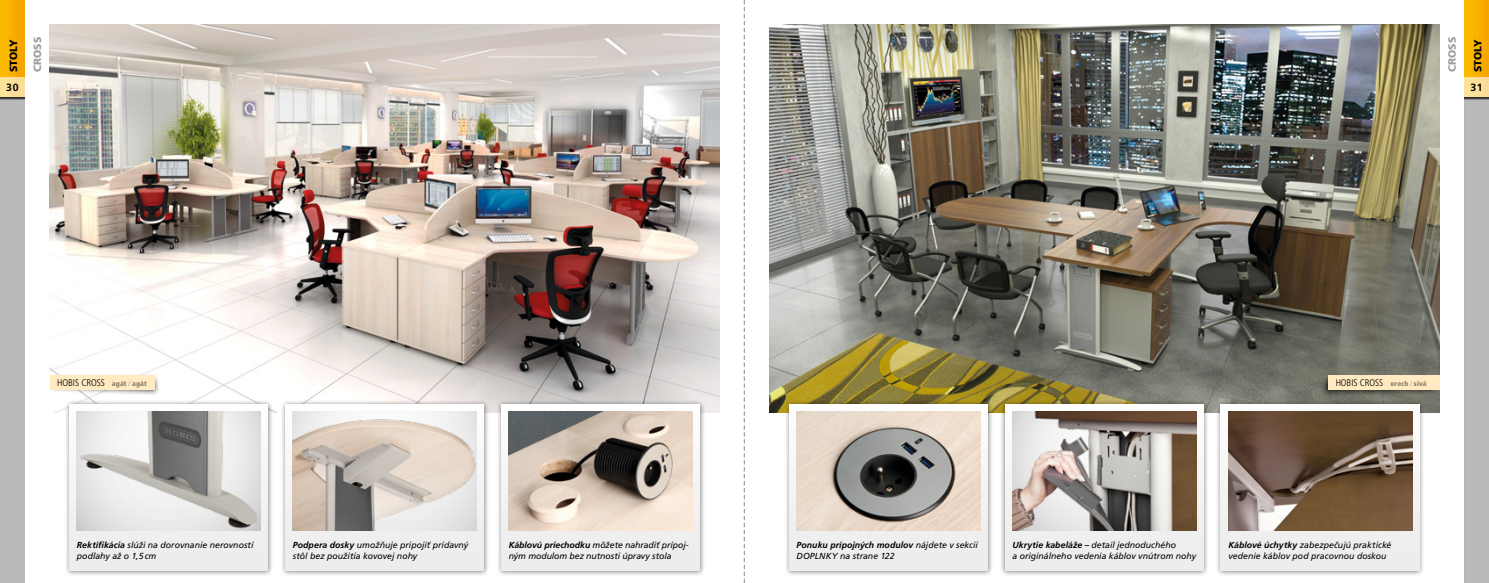
<style>
.page{position:relative;width:1489px;height:583px;background:#fff}
.page>*{position:absolute;margin:0;border:0;box-sizing:border-box;transform-origin:0 0}
.t1{font:900 10.5px "Frutiger";letter-spacing:-.01em;color:#000}
.t2{font:900 10.5px "Frutiger";letter-spacing:.005em;color:#9d9d9c}
.t3{font:700 10.5px "Frutiger";color:#000}
.t4{font:300 condensed 9.62px "Frutiger";letter-spacing:-.005em;color:#000}
.t5{font:italic 8.75px/11.4px "Frutiger";color:#000}
.s1{font-weight:900;font-size:7px;color:#878787}
.s2{font-size:7px;color:#878787}
.s3{font-weight:700}
</style>
<div class="page">
<img style="left:769px;top:25px;width:670px;height:387px">
<img style="left:50px;top:25px;width:669px;height:387px">
<div style="left:1320px;top:373px;width:118px;height:23px;background:#000;opacity:.75"></div>
<div style="left:1327px;top:375px;width:112px;height:14px;background:#ffeac1"></div>
<div style="left:48px;top:374px;width:112px;height:22px;background:#000;opacity:.75"></div>
<div style="left:50px;top:375px;width:104px;height:14px;background:#ffeac1"></div>
<div style="left:999px;top:399px;width:209px;height:177px;background:#000;opacity:.5"></div>
<div style="left:1005px;top:404px;width:198px;height:166px;background:linear-gradient(to bottom,#fefefe,#ebebeb)"></div>
<img style="left:1012px;top:412px;width:184px;height:119px">
<div style="left:1215px;top:399px;width:209px;height:177px;background:#000;opacity:.5"></div>
<svg style="left:1220px;top:404px;width:199px;height:166px"></svg>
<img style="left:1228px;top:412px;width:183px;height:119px">
<div style="left:280px;top:399px;width:209px;height:177px;background:#000;opacity:.5"></div>
<div style="left:285px;top:404px;width:199px;height:166px;background:linear-gradient(to bottom,#fefefe,#ebebeb)"></div>
<img style="left:293px;top:412px;width:183px;height:119px">
<div style="left:64px;top:399px;width:209px;height:177px;background:#000;opacity:.5"></div>
<div style="left:69px;top:404px;width:199px;height:166px;background:linear-gradient(to bottom,#fefefe,#ebebeb)"></div>
<img style="left:77px;top:412px;width:183px;height:119px">
<div style="left:784px;top:399px;width:209px;height:177px;background:#000;opacity:.5"></div>
<div style="left:789px;top:404px;width:198px;height:166px;background:linear-gradient(to bottom,#fefefe,#ebebeb)"></div>
<img style="left:796px;top:412px;width:184px;height:119px">
<div style="left:496px;top:399px;width:209px;height:177px;background:#000;opacity:.5"></div>
<div style="left:501px;top:404px;width:198px;height:166px;background:linear-gradient(to bottom,#fefefe,#ebebeb)"></div>
<img style="left:508px;top:412px;width:184px;height:119px">
<div style="left:1463px;top:0;width:25px;height:97px;background:#fab400"></div>
<div style="left:0;top:0;width:25px;height:97px;background:#f9af00"></div>
<div style="left:1463px;top:77px;width:25px;height:20px;background:#fde199"></div>
<div style="left:0;top:77px;width:25px;height:20px;background:#fcdf99"></div>
<div style="left:1463px;top:97px;width:25px;height:486px;background:#bababa"></div>
<div style="left:0;top:97px;width:26px;height:486px;background:#bababa"></div>
<svg style="left:744px;top:0;width:1px;height:583px"></svg>
<p class="t1" style="left:8px;top:72px;width:34px;rotate:-90deg">STOLY</p>
<p class="t2" style="left:32px;top:72px;width:37px;rotate:-90deg">CROSS</p>
<p class="t2" style="left:1445px;top:72px;width:37px;rotate:-90deg">CROSS</p>
<p class="t1" style="left:1471px;top:72px;width:34px;rotate:-90deg">STOLY</p>
<p class="t3" style="left:6px;top:82px;width:14px">30</p>
<p class="t3" style="left:1470px;top:82px;width:13px">31</p>
<p class="t4" style="left:57px;top:377px;width:91px">HOBIS CROSS <span class="s1">agát</span> <span class="s2">/</span> <span class="s1">agát</span></p>
<p class="t4" style="left:1335px;top:377px;width:93px">HOBIS CROSS <span class="s1">orech</span> <span class="s2">/</span> <span class="s1">sivá</span></p>
<p class="t5" style="left:77px;top:539px;width:178px"><span class="s3">Rektifikácia</span> slúži na dorovnanie nerovností podlahy až o 1,5cm</p>
<p class="t5" style="left:796px;top:539px;width:183px"><span class="s3">Ponuku prípojných modulov</span> nájdete v sekcii<br>DOPLNKY na strane 122</p>
<p class="t5" style="left:293px;top:539px;width:177px"><span class="s3">Podpera dosky</span> umožňuje pripojiť prídavný stôl bez použitia kovovej nohy</p>
<p class="t5" style="left:508px;top:539px;width:181px"><span class="s3">Káblovú priechodku</span> môžete nahradiť prípoj&shy;ným modulom bez nutnosti úpravy stola</p>
<p class="t5" style="left:1012px;top:539px;width:185px"><span class="s3">Ukrytie kabeláže –</span> detail jednoduchého<br>a originálneho vedenia káblov vnútrom nohy</p>
<p class="t5" style="left:1228px;top:539px;width:165px"><span class="s3">Káblové úchytky</span> zabezpečujú praktické vedenie káblov pod pracovnou doskou</p>
</div>
